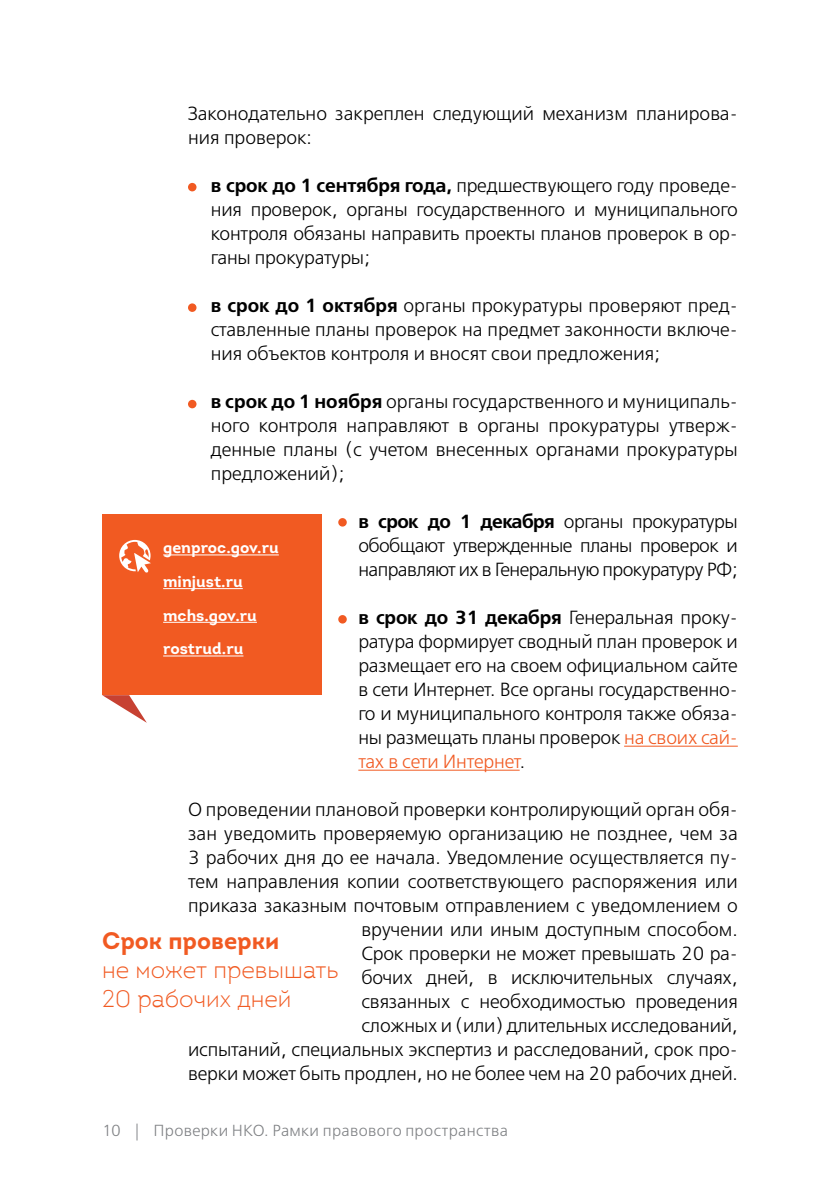
<style>
.page{position:relative;width:840px;height:1191px;background:#fff}
.page>*{position:absolute;margin:0;border:0;box-sizing:border-box;transform-origin:0 0}
.t1{font:300 24px/28.8px "Intro";color:#f15a22}
.t2{font:700 24px "Intro";color:#f15a22}
.t3{font:19px/24px "Free Set C";letter-spacing:-.01em;color:#000;text-align:justify}
.t4{font:700 16px/33.6px "Intro";color:#fff}
.t5{font:16px "Free Set C";letter-spacing:.02em;color:#808285}
.s1{font-weight:700}
.s2{color:#f15a22}
</style>
<div class="page">
<hr style="left:623px;top:745px;width:114px;height:1px;background:#f15a22">
<hr style="left:358px;top:769px;width:161px;height:1px;background:#f15a22">
<div style="left:188px;top:183px;width:8px;height:8px;background:#f15a22;border-radius:50%"></div>
<div style="left:188px;top:303px;width:8px;height:9px;background:#f15a22;border-radius:50%"></div>
<div style="left:188px;top:400px;width:8px;height:8px;background:#f15a22;border-radius:50%"></div>
<svg style="left:102px;top:695px;width:45px;height:28px"></svg>
<div style="left:102px;top:514px;width:220px;height:181px;background:#f15a22"></div>
<hr style="left:163px;top:554px;width:116px;height:1px;background:#fff">
<hr style="left:163px;top:588px;width:80px;height:1px;background:#fff">
<hr style="left:163px;top:622px;width:94px;height:1px;background:#fff">
<hr style="left:163px;top:655px;width:80px;height:1px;background:#fff">
<svg style="left:119px;top:540px;width:32px;height:33px"></svg>
<div style="left:338px;top:518px;width:8px;height:8px;background:#f15a22;border-radius:50%"></div>
<div style="left:338px;top:615px;width:8px;height:8px;background:#f15a22;border-radius:50%"></div>
<p class="t3" style="left:188px;top:102px;width:551px">Законодательно закреплен следующий механизм планирова&shy;ния проверок:</p>
<p class="t3" style="left:211px;top:174px;width:528px"><span class="s1">в срок до 1 сентября года,</span> предшествующего году проведе&shy;ния проверок, органы государственного и муниципального контроля обязаны направить проекты планов проверок в ор&shy;ганы прокуратуры;</p>
<p class="t3" style="left:211px;top:294px;width:528px"><span class="s1">в срок до 1 октября</span> органы прокуратуры проверяют пред&shy;ставленные планы проверок на предмет законности включе&shy;ния объектов контроля и вносят свои предложения;</p>
<p class="t3" style="left:211px;top:390px;width:528px"><span class="s1">в срок до 1 ноября</span> органы государственного и муниципаль&shy;ного контроля направляют в органы прокуратуры утверж&shy;денные планы (с учетом внесенных органами прокуратуры предложений);</p>
<p class="t3" style="left:358px;top:510px;width:381px"><span class="s1">в срок до 1 декабря</span> органы прокуратуры обобщают утвержденные планы проверок и направляют их в Генеральную прокуратуру РФ;</p>
<p class="t3" style="left:358px;top:606px;width:381px"><span class="s1">в срок до 31 декабря</span> Генеральная проку&shy;ратура формирует сводный план проверок и размещает его на своем официальном сайте в сети Интернет. Все органы государственно&shy;го и муниципального контроля также обяза&shy;ны размещать планы проверок <span class="s2">на своих сай&shy;тах в сети Интернет</span>.</p>
<p class="t3" style="left:188px;top:798px;width:551px;text-align:right">О проведении плановой проверки контролирующий орган обя&shy;зан уведомить проверяемую организацию не позднее, чем за 3 рабочих дня до ее начала. Уведомление осуществляется пу&shy;тем направления копии соответствующего распоряжения или приказа заказным почтовым отправлением с уведомлением о вручении или иным доступным способом.<br>Срок проверки не может превышать 20 ра-<br>бочих дней, в исключительных случаях,<br>связанных с необходимостью проведения<br>сложных и (или) длительных исследований,<br>испытаний, специальных экспертиз и расследований, срок про&shy;верки может быть продлен, но не более чем на 20 рабочих дней.</p>
<p class="t4" style="left:163px;top:531px;width:117px">genproc.gov.ru minjust.ru mchs.gov.ru rostrud.ru</p>
<p class="t2" style="left:102px;top:925px;width:179px">Срок проверки</p>
<p class="t1" style="left:102px;top:955px;width:238px">не может превышать<br>20 рабочих дней</p>
<p class="t5" style="left:102px;top:1121px;width:407px">10 | Проверки НКО. Рамки правового пространства</p>
</div>
